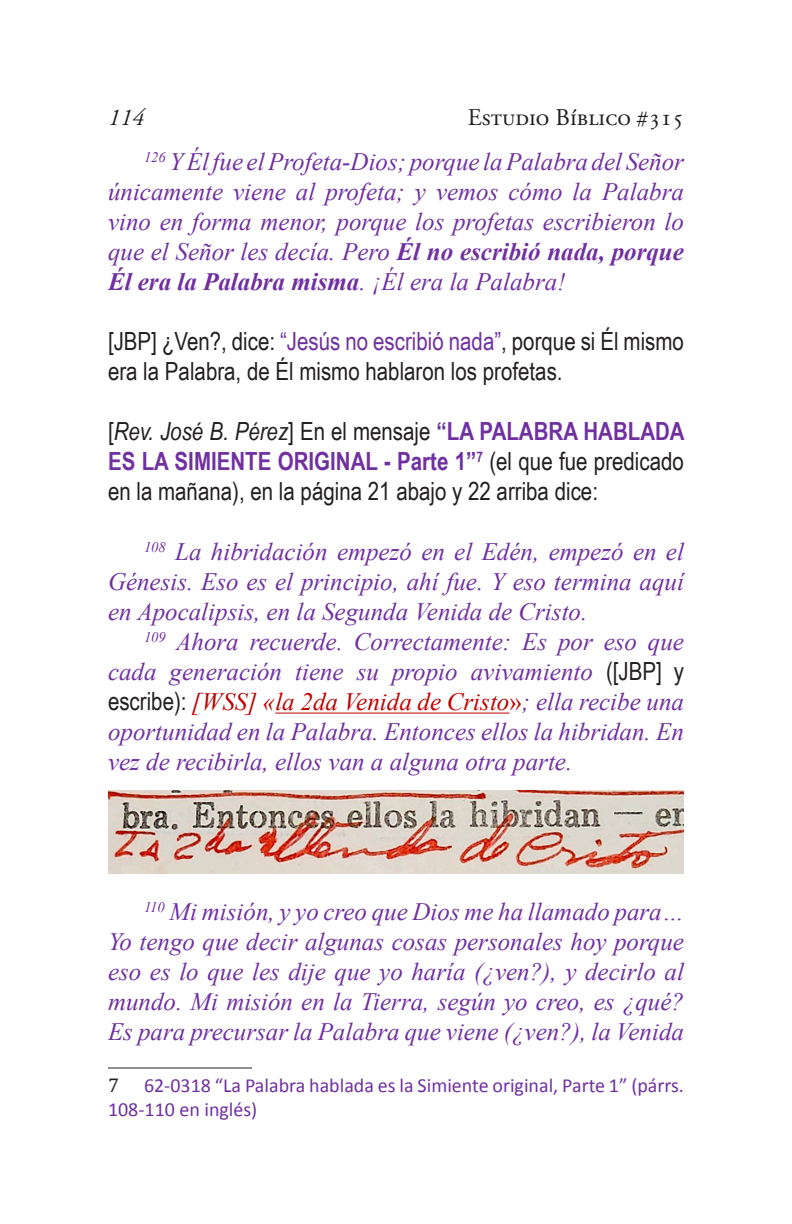
<style>
.page{position:relative;width:792px;height:1224px;background:#fff}
.page>*{position:absolute;margin:0;border:0;box-sizing:border-box;transform-origin:0 0}
.t1{font:italic 25px/30px "Times New Roman";color:#7030a0;text-align:justify}
.t2{font:25px/30px "Arial Narrow";color:#231f20}
.t3{font:24px "Adobe Garamond Pro";color:#231f20}
.t4{font:italic 24px "Adobe Garamond Pro";color:#231f20}
.Footnote_text{font:20px/24px "Calibri";color:#7030a0}
.s1{font-weight:700}
.s2{color:#7030a0}
.s3{font-style:italic}
.s4{font-weight:700;color:#7030a0}
.s5{font-family:"Arial Narrow";font-style:normal;color:#231f20}
.s6{color:#c00000}
.s7{font-style:normal;color:#c00000}
.s8{font-family:"Cambria";color:#231f20}
</style>
<div class="page">
<hr style="left:275px;top:713px;width:234px;height:1px;background:#c00000">
<hr style="left:108px;top:1068px;width:144px;height:1px;background:#231f20">
<img style="left:108px;top:791px;width:576px;height:83px">
<p class="t4" style="left:108px;top:103px;width:37px">114</p>
<p class="t3" style="left:468px;top:103px;width:218px">Estudio Bíblico #315</p>
<p class="t1" style="left:108px;top:146px;width:578px;text-indent:36px"><sup>126</sup> Y Él fue el Profeta-Dios; porque la Palabra del Señor únicamente viene al profeta; y vemos cómo la Palabra vino en forma menor, porque los profetas escribieron lo que el Señor les decía. Pero <span class="s1">Él no escribió nada, porque Él era la Palabra misma</span>. ¡Él era la Palabra!</p>
<p class="t2" style="left:108px;top:326px;width:577px">[JBP] ¿Ven?, dice: <span class="s2">“Jesús no escribió nada”</span>, porque si Él mismo era la Palabra, de Él mismo hablaron los profetas.</p>
<p class="t2" style="left:108px;top:416px;width:578px;text-align:justify">[<span class="s3">Rev. José B. Pérez</span>] En el mensaje <span class="s4">“LA PALABRA HABLADA ES LA SIMIENTE ORIGINAL - Parte 1”</span><sup>7</sup> (el que fue predicado en la mañana), en la página 21 abajo y 22 arriba dice:</p>
<p class="t1" style="left:108px;top:536px;width:578px;text-indent:36px"><sup>108</sup> La hibridación empezó en el Edén, empezó en el Génesis. Eso es el principio, ahí fue. Y eso termina aquí en Apocalipsis, en la Segunda Venida de Cristo.</p>
<p class="t1" style="left:108px;top:626px;width:578px;text-indent:36px"><sup>109</sup> Ahora recuerde. Correctamente: Es por eso que cada generación tiene su propio avivamiento <span class="s5">([JBP] y escribe):</span> <span class="s6">[WSS] «la 2da Venida de Cristo</span><span class="s7">»</span>; ella recibe una oportunidad en la Palabra. Entonces ellos la hibridan. En vez de recibirla, ellos van a alguna otra parte.</p>
<p class="t1" style="left:108px;top:896px;width:578px;text-indent:36px"><sup>110</sup> Mi misión, y yo creo que Dios me ha llamado para… Yo tengo que decir algunas cosas personales hoy porque eso es lo que les dije que yo haría (¿ven?), y decirlo al mundo. Mi misión en la Tierra, según yo creo, es ¿qué?<br>Es para precursar la Palabra que viene (¿ven?), la Venida</p>
<p class="Footnote_text" style="left:108px;top:1072px;width:577px"><span class="s8">7</span> 62-0318 “La Palabra hablada es la Simiente original, Parte 1” (párrs.<br>108-110 en inglés)</p>
</div>
